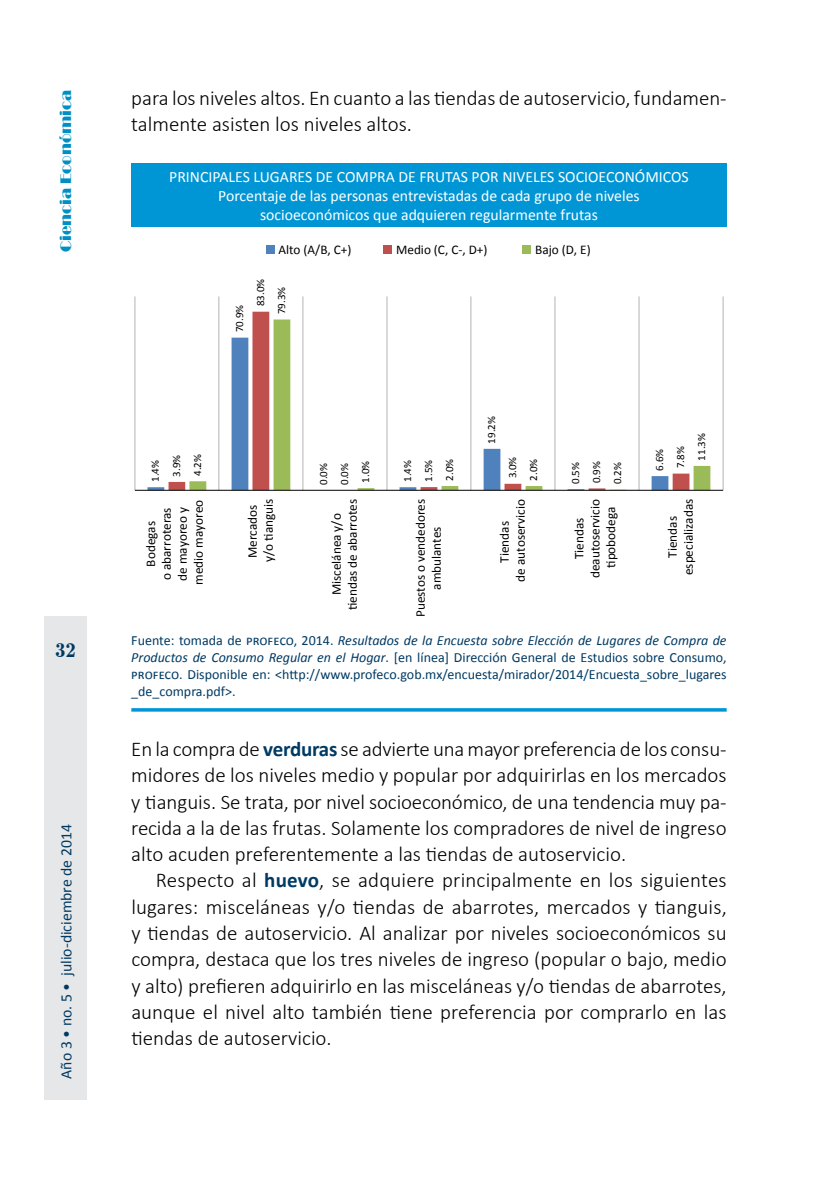
<style>
.page{position:relative;width:816px;height:1189px;background:#fff}
.page>*{position:absolute;margin:0;border:0;box-sizing:border-box;transform-origin:0 0}
.t1{font:300 21px/26.2px "Calibri";color:#000;text-align:justify}
.t2{font:700 21px "Euclid";color:#003a63}
.t3{font:15.75px/18.9px "Calibri";color:#fff;text-align:center}
.t4{font:15.75px "Calibri";color:#003a63}
.t5{font:15.75px "Broadway";color:#008fc5}
.t6{font:14px/16.8px "Calibri";color:#003a63;text-align:justify}
.t7{font:13.3px/15.9px "Calibri";color:#000;text-align:center}
.t8{font:11.03px "Calibri";color:#000}
.s1{font-style:italic}
.s2{font-weight:700;color:#003a63}
</style>
<div class="page">
<div style="left:44px;top:616px;width:43px;height:483px;background:#e6e7e8"></div>
<div style="left:131px;top:163px;width:595px;height:63px;background:#0096d6"></div>
<hr style="left:131px;top:708px;width:595px;height:3px;background:#0096d6">
<hr style="left:135px;top:296px;width:1px;height:194px;background:#b3b3b3">
<hr style="left:218px;top:296px;width:1px;height:194px;background:#b3b3b3">
<hr style="left:302px;top:296px;width:1px;height:194px;background:#b3b3b3">
<hr style="left:386px;top:296px;width:1px;height:194px;background:#b3b3b3">
<hr style="left:470px;top:296px;width:1px;height:194px;background:#b3b3b3">
<hr style="left:554px;top:296px;width:1px;height:194px;background:#b3b3b3">
<hr style="left:638px;top:296px;width:1px;height:194px;background:#b3b3b3">
<hr style="left:722px;top:296px;width:1px;height:194px;background:#b3b3b3">
<svg style="left:168px;top:312px;width:472px;height:178px"></svg>
<svg style="left:189px;top:319px;width:521px;height:171px"></svg>
<hr style="left:135px;top:490px;width:588px;height:1px;background:#000">
<div style="left:266px;top:245px;width:8px;height:8px;background:#4f81bd"></div>
<div style="left:383px;top:245px;width:9px;height:8px;background:#c0504d"></div>
<div style="left:522px;top:245px;width:9px;height:8px;background:#9bbb59"></div>
<p class="t5" style="left:57px;top:252px;width:163px;rotate:-90deg">Ciencia Económica</p>
<p class="t2" style="left:55px;top:637px;width:22px">32</p>
<p class="t4" style="left:56px;top:1078px;width:256px;rotate:-90deg">Año 3 • no. 5 • julio-diciembre de 2014</p>
<p class="t1" style="left:131px;top:85px;width:597px">para los niveles altos. En cuanto a las tiendas de autoservicio, fundamen&shy;talmente asisten los niveles altos.</p>
<p class="t3" style="left:169px;top:167px;width:521px">PRINCIPALES LUGARES DE COMPRA DE FRUTAS POR NIVELES SOCIOECONÓMICOS<br>Porcentaje de las personas entrevistadas de cada grupo de niveles socioeconómicos que adquieren regularmente frutas</p>
<p class="t8" style="left:148px;top:482px;width:23px;rotate:-90deg">1.4%</p>
<p class="t8" style="left:169px;top:476px;width:23px;rotate:-90deg">3.9%</p>
<p class="t8" style="left:190px;top:476px;width:23px;rotate:-90deg">4.2%</p>
<p class="t8" style="left:232px;top:332px;width:29px;rotate:-90deg">70.9%</p>
<p class="t8" style="left:253px;top:306px;width:29px;rotate:-90deg">83.0%</p>
<p class="t7" style="left:278px;top:241px;width:75px">Alto (A/B, C+)</p>
<p class="t7" style="left:396px;top:241px;width:93px">Medio (C, C-, D+)</p>
<p class="t7" style="left:535px;top:241px;width:57px">Bajo (D, E)</p>
<p class="t8" style="left:274px;top:314px;width:29px;rotate:-90deg">79.3%</p>
<p class="t8" style="left:484px;top:443px;width:29px;rotate:-90deg">19.2%</p>
<p class="t8" style="left:337px;top:485px;width:23px;rotate:-90deg">0.0%</p>
<p class="t8" style="left:421px;top:481px;width:23px;rotate:-90deg">1.5%</p>
<p class="t8" style="left:505px;top:478px;width:23px;rotate:-90deg">3.0%</p>
<p class="t8" style="left:589px;top:483px;width:23px;rotate:-90deg">0.9%</p>
<p class="t8" style="left:358px;top:483px;width:23px;rotate:-90deg">1.0%</p>
<p class="t8" style="left:442px;top:480px;width:23px;rotate:-90deg">2.0%</p>
<p class="t8" style="left:526px;top:480px;width:23px;rotate:-90deg">2.0%</p>
<p class="t8" style="left:610px;top:484px;width:23px;rotate:-90deg">0.2%</p>
<p class="t8" style="left:316px;top:485px;width:23px;rotate:-90deg">0.0%</p>
<p class="t8" style="left:400px;top:482px;width:23px;rotate:-90deg">1.4%</p>
<p class="t8" style="left:568px;top:484px;width:23px;rotate:-90deg">0.5%</p>
<p class="t8" style="left:652px;top:471px;width:23px;rotate:-90deg">6.6%</p>
<p class="t8" style="left:673px;top:468px;width:23px;rotate:-90deg">7.8%</p>
<p class="t8" style="left:694px;top:460px;width:29px;rotate:-90deg">11.3%</p>
<p class="t7" style="left:143px;top:585px;width:87px;rotate:-90deg">Bodegas<br>o abarroteras de mayoreo y medio mayoreo</p>
<p class="t7" style="left:244px;top:561px;width:65px;text-align:left;rotate:-90deg">Mercados y/o anguis</p>
<p class="t7" style="left:328px;top:602px;width:105px;rotate:-90deg">Miscelánea y/o endas de abarrotes</p>
<p class="t7" style="left:412px;top:617px;width:120px;rotate:-90deg">Puestos o vendedores ambulantes</p>
<p class="t7" style="left:496px;top:581px;width:84px;rotate:-90deg">Tiendas<br>de autoservicio</p>
<p class="t7" style="left:587px;top:578px;width:81px;rotate:-90deg">deautoservicio</p>
<p class="t7" style="left:603px;top:560px;width:55px;rotate:-90deg">pobodega</p>
<p class="t7" style="left:664px;top:575px;width:78px;rotate:-90deg">Tiendas especializadas</p>
<p class="t7" style="left:571px;top:559px;width:43px;rotate:-90deg">Tiendas</p>
<p class="t6" style="left:131px;top:632px;width:597px">Fuente: tomada de profeco, 2014. <span class="s1">Resultados de la Encuesta sobre Elección de Lugares de Compra de Productos de Consumo Regular en el Hogar</span>. [en línea] Dirección General de Estudios sobre Consumo, profeco. Disponible en: &lt;http://www.profeco.gob.mx/encuesta/mirador/2014/Encuesta_sobre_lugares _de_compra.pdf&gt;.</p>
<p class="t1" style="left:131px;top:735px;width:597px">En la compra de <span class="s2">verduras</span> se advierte una mayor preferencia de los consu&shy;midores de los niveles medio y popular por adquirirlas en los mercados y tianguis. Se trata, por nivel socioeconómico, de una tendencia muy pa&shy;recida a la de las frutas. Solamente los compradores de nivel de ingreso alto acuden preferentemente a las tiendas de autoservicio.</p>
<p class="t1" style="left:131px;top:867px;width:597px;text-indent:24px">Respecto al <span class="s2">huevo</span>, se adquiere principalmente en los siguientes lugares: misceláneas y/o tiendas de abarrotes, mercados y tianguis, y tiendas de autoservicio. Al analizar por niveles socioeconómicos su compra, destaca que los tres niveles de ingreso (popular o bajo, medio y alto) prefieren adquirirlo en las misceláneas y/o tiendas de abarrotes, aunque el nivel alto también tiene preferencia por comprarlo en las tiendas de autoservicio.</p>
</div>
